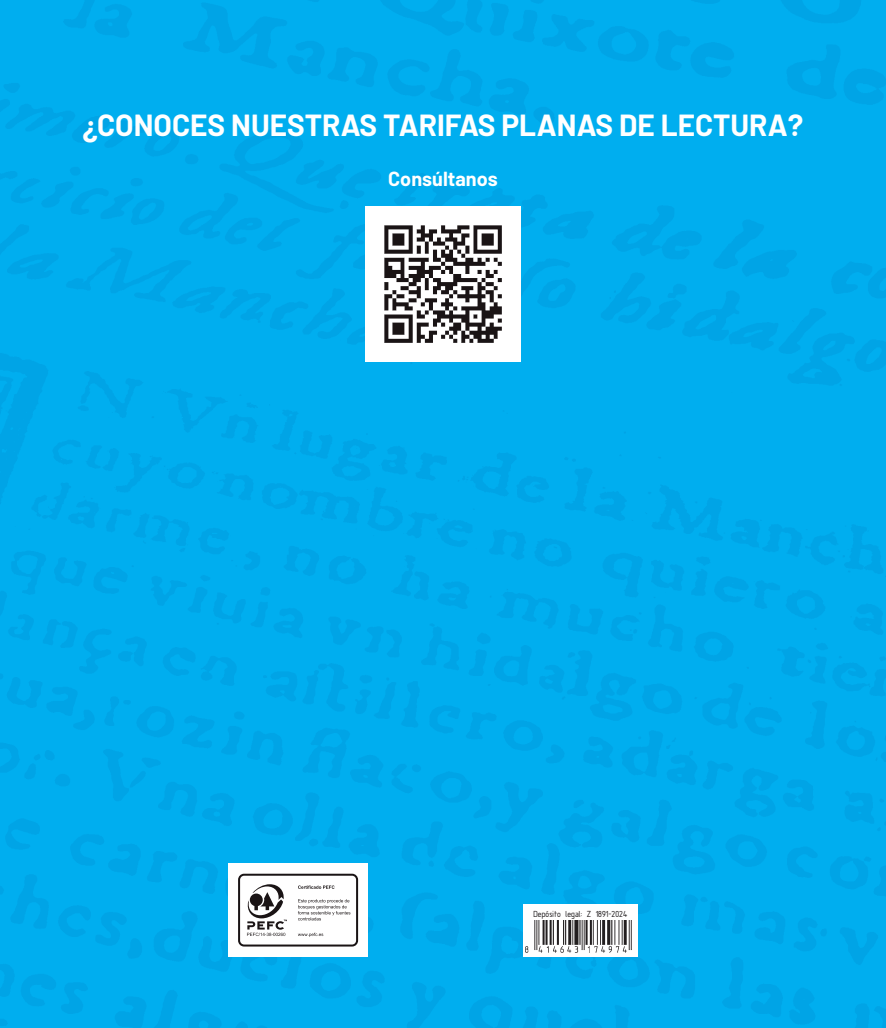
<style>
.page{position:relative;width:886px;height:1028px;background:#fff}
.page>*{position:absolute;margin:0;border:0;box-sizing:border-box;transform-origin:0 0}
.t1{font:700 29.75px "Barlow";color:#fff}
.t2{font:700 19.88px "Barlow";color:#fff}
.t3{font:9.12px "Isonorm 3098";color:#231f20}
</style>
<div class="page">
<img style="left:0;top:0;width:886px;height:1028px">
<div style="left:228px;top:863px;width:140px;height:94px;background:#fff"></div>
<div style="left:238px;top:873px;width:120px;height:73px;border:2px solid #1a1415;border-radius:5px"></div>
<svg style="left:298px;top:885px;width:36px;height:3px"></svg>
<svg style="left:298px;top:932px;width:25px;height:4px"></svg>
<svg style="left:298px;top:899px;width:52px;height:21px"></svg>
<svg style="left:247px;top:884px;width:40px;height:52px"></svg>
<img style="left:365px;top:206px;width:156px;height:156px">
<div style="left:523px;top:904px;width:115px;height:53px;background:#fff"></div>
<img style="left:525px;top:920px;width:107px;height:32px">
<p class="t1" style="left:82px;top:103px;width:722px">¿CONOCES NUESTRAS TARIFAS PLANAS DE LECTURA?</p>
<p class="t2" style="left:388px;top:164px;width:111px">Consúltanos</p>
<p class="t3" style="left:534px;top:909px;width:95px">Depósito legal: Z 1891-2024</p>
</div>
